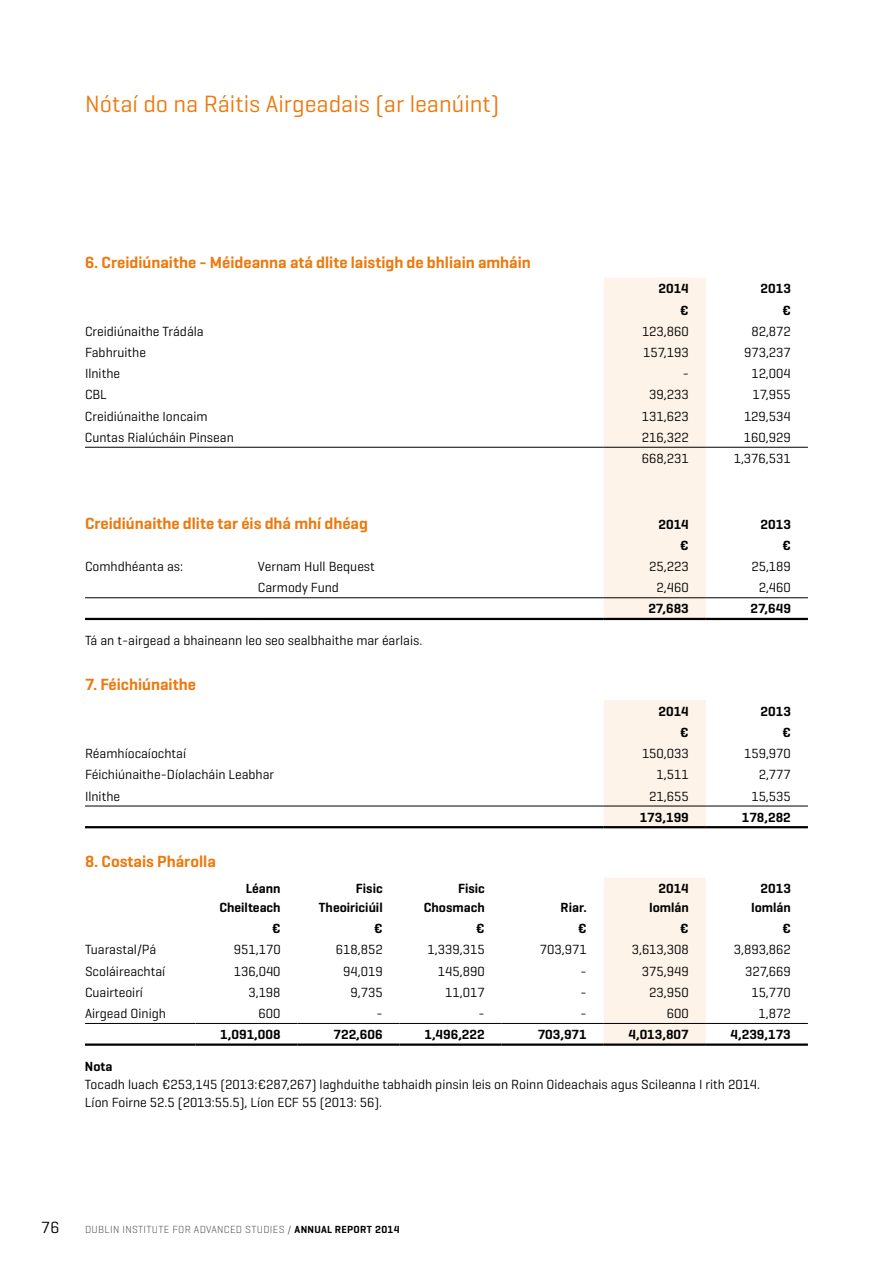
<style>
.page{position:relative;width:893px;height:1263px;background:#fff}
.page>*{position:absolute;margin:0;border:0;box-sizing:border-box;transform-origin:0 0}
.t1{font:24px "Geogrotesque";color:#ec790d}
.t2{font:600 16.5px "Geogrotesque";color:#ec790d}
.t3{font:16.5px "Geogrotesque";color:#000}
.t4{font:13.5px/18px "Geogrotesque";color:#000}
.t5{font:600 13.5px/18.8px "Geogrotesque";color:#000;text-align:right}
.t6{font:300 10.5px "Geogrotesque";letter-spacing:.03em;color:#504f53}
.s1{color:#253583}
.s2{font-weight:600;color:#000}
</style>
<div class="page">
<div style="left:604px;top:278px;width:102px;height:340px;background:#fdf3e8"></div>
<hr style="left:85px;top:447px;width:173px;height:1px;background:#000">
<hr style="left:258px;top:447px;width:346px;height:1px;background:#000">
<hr style="left:604px;top:447px;width:102px;height:1px;background:#000">
<hr style="left:706px;top:447px;width:102px;height:1px;background:#000">
<hr style="left:258px;top:597px;width:346px;height:1px;background:#000">
<hr style="left:258px;top:618px;width:346px;height:2px;background:#000">
<hr style="left:706px;top:597px;width:102px;height:1px;background:#000">
<hr style="left:706px;top:618px;width:102px;height:2px;background:#000">
<hr style="left:85px;top:597px;width:173px;height:1px;background:#000">
<hr style="left:85px;top:618px;width:173px;height:2px;background:#000">
<hr style="left:604px;top:597px;width:102px;height:1px;background:#000">
<hr style="left:604px;top:618px;width:102px;height:2px;background:#000">
<div style="left:604px;top:700px;width:102px;height:126px;background:#fdf3e8"></div>
<hr style="left:85px;top:806px;width:519px;height:1px;background:#000">
<hr style="left:604px;top:806px;width:102px;height:1px;background:#000">
<hr style="left:706px;top:806px;width:102px;height:1px;background:#000">
<hr style="left:85px;top:826px;width:519px;height:2px;background:#000">
<hr style="left:604px;top:826px;width:102px;height:2px;background:#000">
<hr style="left:706px;top:826px;width:102px;height:2px;background:#000">
<div style="left:604px;top:878px;width:102px;height:165px;background:#fdf3e8"></div>
<hr style="left:85px;top:1023px;width:111px;height:1px;background:#000">
<hr style="left:196px;top:1023px;width:102px;height:1px;background:#000">
<hr style="left:298px;top:1023px;width:102px;height:1px;background:#000">
<hr style="left:400px;top:1023px;width:102px;height:1px;background:#000">
<hr style="left:502px;top:1023px;width:102px;height:1px;background:#000">
<hr style="left:604px;top:1023px;width:102px;height:1px;background:#000">
<hr style="left:706px;top:1023px;width:102px;height:1px;background:#000">
<hr style="left:85px;top:1043px;width:111px;height:3px;background:#000">
<hr style="left:196px;top:1043px;width:102px;height:3px;background:#000">
<hr style="left:298px;top:1043px;width:102px;height:3px;background:#000">
<hr style="left:400px;top:1043px;width:102px;height:3px;background:#000">
<hr style="left:502px;top:1043px;width:102px;height:3px;background:#000">
<hr style="left:604px;top:1043px;width:102px;height:3px;background:#000">
<hr style="left:706px;top:1043px;width:102px;height:3px;background:#000">
<h1 class="t1" style="left:85px;top:88px;width:416px">Nótaí do na Ráitis Airgeadais (ar leanúint)</h1>
<p class="t2" style="left:85px;top:252px;width:447px">6. Creidiúnaithe - Méideanna atá dlite laistigh de bhliain amháin</p>
<p class="t5" style="left:658px;top:279px;width:32px">2014</p>
<p class="t5" style="left:761px;top:279px;width:32px">2013</p>
<p class="t5" style="left:680px;top:300px;width:10px">€</p>
<p class="t5" style="left:782px;top:300px;width:10px">€</p>
<p class="t4" style="left:85px;top:322px;width:120px">Creidiúnaithe Trádála</p>
<p class="t4" style="left:642px;top:322px;width:48px">123,860</p>
<p class="t4" style="left:751px;top:322px;width:41px">82,872</p>
<p class="t4" style="left:85px;top:343px;width:63px">Fabhruithe</p>
<p class="t4" style="left:643px;top:343px;width:47px">157,193</p>
<p class="t4" style="left:744px;top:343px;width:48px">973,237</p>
<p class="t4" style="left:85px;top:364px;width:37px">Ilnithe</p>
<p class="t4" style="left:683px;top:364px;width:8px">-</p>
<p class="t4" style="left:751px;top:364px;width:41px">12,004</p>
<p class="t4" style="left:85px;top:385px;width:23px">CBL</p>
<p class="t4" style="left:649px;top:385px;width:41px">39,233</p>
<p class="t4" style="left:752px;top:385px;width:40px">17,955</p>
<p class="t4" style="left:85px;top:406px;width:124px">Creidiúnaithe Ioncaim</p>
<p class="t4" style="left:642px;top:406px;width:48px">131,623</p>
<p class="t4" style="left:744px;top:406px;width:48px">129,534</p>
<p class="t4" style="left:85px;top:428px;width:150px">Cuntas Rialúcháin Pinsean</p>
<p class="t4" style="left:642px;top:428px;width:48px">216,322</p>
<p class="t4" style="left:744px;top:428px;width:48px">160,929</p>
<p class="t4" style="left:642px;top:449px;width:48px">668,231</p>
<p class="t4" style="left:734px;top:449px;width:59px">1,376,531</p>
<p class="t2" style="left:85px;top:513px;width:284px">Creidiúnaithe dlite tar éis dhá mhí dhéag</p>
<p class="t5" style="left:658px;top:515px;width:32px">2014</p>
<p class="t5" style="left:761px;top:515px;width:32px">2013</p>
<p class="t5" style="left:680px;top:536px;width:10px">€</p>
<p class="t5" style="left:782px;top:536px;width:10px">€</p>
<p class="t4" style="left:85px;top:557px;width:100px">Comhdhéanta as:</p>
<p class="t4" style="left:258px;top:557px;width:118px">Vernam Hull Bequest</p>
<p class="t4" style="left:649px;top:557px;width:41px">25,223</p>
<p class="t4" style="left:751px;top:557px;width:41px">25,189</p>
<p class="t4" style="left:258px;top:578px;width:83px">Carmody Fund</p>
<p class="t4" style="left:657px;top:578px;width:34px">2,460</p>
<p class="t4" style="left:759px;top:578px;width:34px">2,460</p>
<p class="t5" style="left:648px;top:599px;width:42px">27,683</p>
<p class="t5" style="left:750px;top:599px;width:42px">27,649</p>
<p class="t4" style="left:85px;top:631px;width:339px">Tá an t-airgead a bhaineann leo seo sealbhaithe mar éarlais.</p>
<p class="t2" style="left:85px;top:674px;width:112px">7. Féichiúnaithe</p>
<p class="t5" style="left:658px;top:702px;width:32px">2014</p>
<p class="t5" style="left:761px;top:702px;width:32px">2013</p>
<p class="t5" style="left:680px;top:723px;width:10px">€</p>
<p class="t5" style="left:782px;top:723px;width:10px">€</p>
<p class="t4" style="left:85px;top:744px;width:103px">Réamhíocaíochtaí</p>
<p class="t4" style="left:642px;top:744px;width:48px">150,033</p>
<p class="t4" style="left:744px;top:744px;width:48px">159,970</p>
<p class="t4" style="left:85px;top:765px;width:191px">Féichiúnaithe-Díolacháin Leabhar</p>
<p class="t4" style="left:657px;top:765px;width:34px">1,511</p>
<p class="t4" style="left:759px;top:765px;width:34px">2,777</p>
<p class="t4" style="left:85px;top:786px;width:37px">Ilnithe</p>
<p class="t4" style="left:649px;top:786px;width:41px">21,655</p>
<p class="t4" style="left:751px;top:786px;width:41px">15,535</p>
<p class="t5" style="left:640px;top:807px;width:51px">173,199</p>
<p class="t5" style="left:742px;top:807px;width:51px">178,282</p>
<p class="t2" style="left:85px;top:851px;width:132px">8. Costais Phárolla</p>
<p class="t5" style="left:219px;top:879px;width:63px">Léann<br>Cheilteach</p>
<p class="t5" style="left:319px;top:879px;width:65px">Fisic<br>Theoiriciúil</p>
<p class="t5" style="left:424px;top:879px;width:62px">Fisic<br>Chosmach</p>
<p class="t5" style="left:649px;top:879px;width:41px">2014<br>Iomlán</p>
<p class="t5" style="left:751px;top:879px;width:41px">2013<br>Iomlán</p>
<p class="t5" style="left:561px;top:898px;width:28px">Riar.</p>
<p class="t5" style="left:272px;top:919px;width:10px">€</p>
<p class="t5" style="left:374px;top:919px;width:10px">€</p>
<p class="t5" style="left:476px;top:919px;width:10px">€</p>
<p class="t5" style="left:578px;top:919px;width:10px">€</p>
<p class="t5" style="left:680px;top:919px;width:10px">€</p>
<p class="t5" style="left:782px;top:919px;width:10px">€</p>
<p class="t4" style="left:85px;top:940px;width:73px">Tuarastal/Pá</p>
<p class="t4" style="left:234px;top:940px;width:48px">951,170</p>
<p class="t4" style="left:336px;top:940px;width:48px">618,852</p>
<p class="t4" style="left:428px;top:940px;width:59px">1,339,315</p>
<p class="t4" style="left:540px;top:940px;width:48px">703,971</p>
<p class="t4" style="left:632px;top:940px;width:59px">3,613,308</p>
<p class="t4" style="left:734px;top:940px;width:59px">3,893,862</p>
<p class="t4" style="left:85px;top:961px;width:82px">Scoláireachtaí</p>
<p class="t4" style="left:234px;top:961px;width:48px">136,040</p>
<p class="t4" style="left:343px;top:961px;width:41px">94,019</p>
<p class="t4" style="left:438px;top:961px;width:48px">145,890</p>
<p class="t4" style="left:581px;top:961px;width:8px">-</p>
<p class="t4" style="left:642px;top:961px;width:48px">375,949</p>
<p class="t4" style="left:745px;top:961px;width:47px">327,669</p>
<p class="t4" style="left:85px;top:983px;width:60px">Cuairteoirí</p>
<p class="t4" style="left:248px;top:983px;width:34px">3,198</p>
<p class="t4" style="left:350px;top:983px;width:34px">9,735</p>
<p class="t4" style="left:445px;top:983px;width:41px">11,017</p>
<p class="t4" style="left:581px;top:983px;width:8px">-</p>
<p class="t4" style="left:649px;top:983px;width:41px">23,950</p>
<p class="t4" style="left:751px;top:983px;width:41px">15,770</p>
<p class="t4" style="left:85px;top:1004px;width:82px">Airgead Oinigh</p>
<p class="t4" style="left:259px;top:1004px;width:23px">600</p>
<p class="t4" style="left:376px;top:1004px;width:8px">-</p>
<p class="t4" style="left:479px;top:1004px;width:8px">-</p>
<p class="t4" style="left:581px;top:1004px;width:8px">-</p>
<p class="t4" style="left:667px;top:1004px;width:23px">600</p>
<p class="t4" style="left:759px;top:1004px;width:34px">1,872</p>
<p class="t5" style="left:220px;top:1025px;width:62px">1,091,008</p>
<p class="t5" style="left:334px;top:1025px;width:51px">722,606</p>
<p class="t5" style="left:424px;top:1025px;width:62px">1,496,222</p>
<p class="t5" style="left:538px;top:1025px;width:51px">703,971</p>
<p class="t5" style="left:628px;top:1025px;width:62px">4,013,807</p>
<p class="t5" style="left:731px;top:1025px;width:62px">4,239,173</p>
<p class="t5" style="left:85px;top:1056px;width:29px">Nota</p>
<p class="t4" style="left:85px;top:1074px;width:677px">Tocadh luach €253,145 (2013:€287,267) laghduithe tabhaidh pinsin leis on Roinn Oideachais agus Scileanna I rith 2014.<br>Líon Foirne 52.5 (2013:55.5), Líon ECF 55 (2013: 56).</p>
<p class="t3" style="left:41px;top:1217px;width:20px">76</p>
<p class="t6" style="left:85px;top:1222px;width:316px">DUBLIN INSTITUTE FOR ADVANCED STUDIES <span class="s1">/</span> <span class="s2">ANNUAL REPORT 2014</span></p>
</div>
